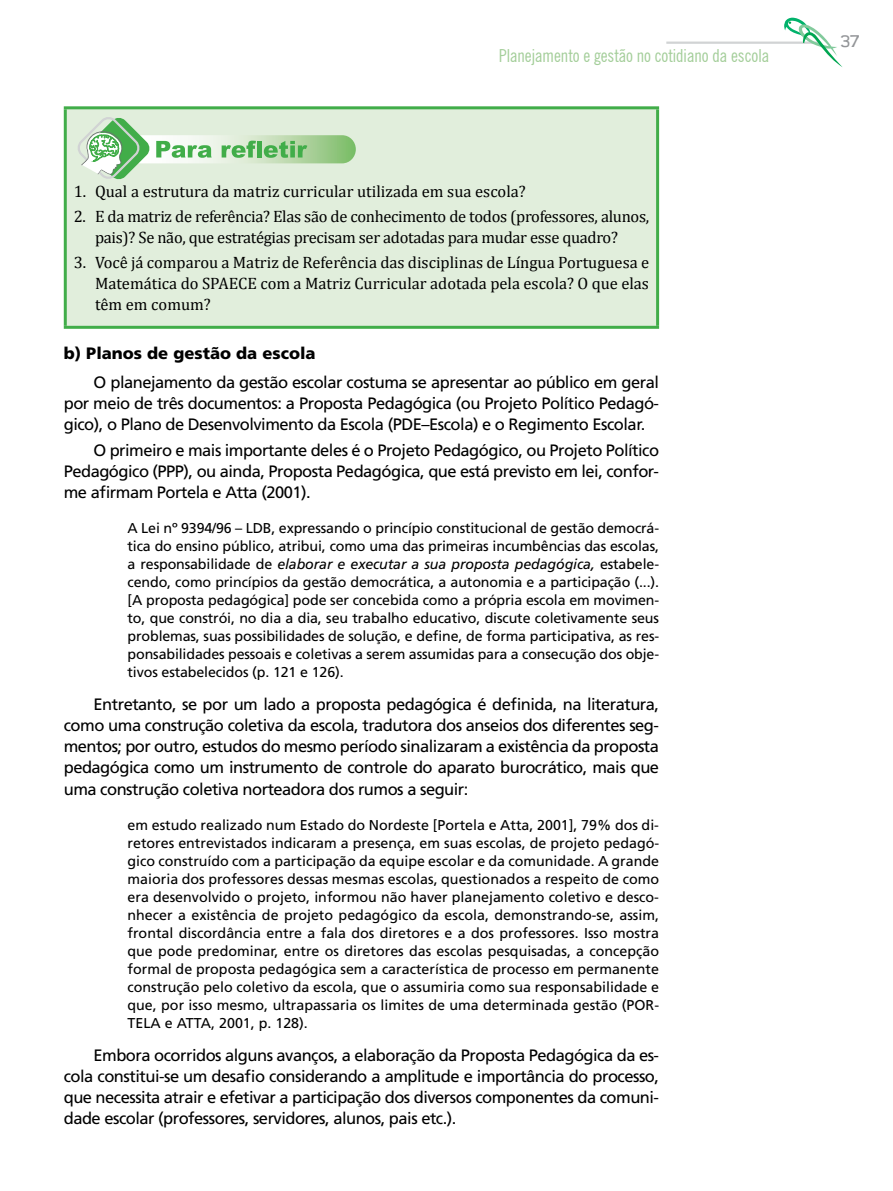
<style>
.page{position:relative;width:893px;height:1191px;background:#fff}
.page>*{position:absolute;margin:0;border:0;box-sizing:border-box;transform-origin:0 0}
.t1{font:condensed 18px "News Gothic BT";color:#a4ce9a}
.t2{font:18px "Teen";color:#939598}
.t3{font:16.5px/21px "Frutiger";letter-spacing:-.03em;color:#000;text-align:justify}
.t4{font:16.5px/21px "Cambria";letter-spacing:-.02em;color:#000;text-align:center}
.t5{font:16.5px "Cambria";color:#000}
.t6{font:900 16.5px "Frutiger";color:#000}
.t7{font:14.25px/18px "Frutiger";letter-spacing:-.01em;color:#000;text-align:justify}
.s1{font-style:italic}
</style>
<div class="page">
<hr style="left:666px;top:42px;width:155px;height:2px;background:#d1d3d4">
<svg style="left:782px;top:18px;width:61px;height:49px"></svg>
<div style="left:65px;top:108px;width:593px;height:219px;background:#e1eedc"></div>
<hr style="left:64px;top:109px;width:3px;height:217px;background:#41ad49">
<hr style="left:64px;top:106px;width:595px;height:3px;background:#41ad49">
<hr style="left:656px;top:109px;width:3px;height:217px;background:#41ad49">
<hr style="left:64px;top:326px;width:595px;height:3px;background:#41ad49">
<svg style="left:127px;top:135px;width:229px;height:28px"></svg>
<svg style="left:156px;top:141px;width:56px;height:17px"></svg>
<svg style="left:222px;top:141px;width:34px;height:17px"></svg>
<hr style="left:257px;top:141px;width:4px;height:16px;background:#41ad49">
<svg style="left:264px;top:141px;width:43px;height:17px"></svg>
<svg style="left:78px;top:117px;width:72px;height:63px"></svg>
<p class="t1" style="left:499px;top:44px;width:272px">Planejamento e gestão no cotidiano da escola</p>
<p class="t5" style="left:74px;top:181px;width:454px">1. Qual a estrutura da matriz curricular utilizada em sua escola?</p>
<p class="t4" style="left:74px;top:206px;width:577px">2. E da matriz de referência? Elas são de conhecimento de todos (professores, alunos, pais)? Se não, que estratégias precisam ser adotadas para mudar esse quadro?</p>
<p class="t4" style="left:95px;top:252px;width:556px;text-align:justify;text-indent:-21px">3. Você já comparou a Matriz de Referência das disciplinas de Língua Portuguesa e Matemática do SPAECE com a Matriz Curricular adotada pela escola? O que elas têm em comum?</p>
<p class="t6" style="left:64px;top:343px;width:253px">b) Planos de gestão da escola</p>
<p class="t3" style="left:64px;top:372px;width:597px;text-indent:30px">O planejamento da gestão escolar costuma se apresentar ao público em geral por meio de três documentos: a Proposta Pedagógica (ou Projeto Político Pedagó&shy;gico), o Plano de Desenvolvimento da Escola (PDE–Escola) e o Regimento Escolar.</p>
<p class="t3" style="left:64px;top:439px;width:597px;text-indent:30px">O primeiro e mais importante deles é o Projeto Pedagógico, ou Projeto Político Pedagógico (PPP), ou ainda, Proposta Pedagógica, que está previsto em lei, confor&shy;me afirmam Portela e Atta (2001).</p>
<p class="t7" style="left:128px;top:519px;width:533px">A Lei nº 9394/96 – LDB, expressando o princípio constitucional de gestão democrá&shy;tica do ensino público, atribui, como uma das primeiras incumbências das escolas, a responsabilidade de <span class="s1">elaborar e executar a sua proposta pedagógica,</span> estabele&shy;cendo, como princípios da gestão democrática, a autonomia e a participação (...). [A proposta pedagógica] pode ser concebida como a própria escola em movimen&shy;to, que constrói, no dia a dia, seu trabalho educativo, discute coletivamente seus problemas, suas possibilidades de solução, e define, de forma participativa, as res&shy;ponsabilidades pessoais e coletivas a serem assumidas para a consecução dos obje&shy;tivos estabelecidos (p. 121 e 126).</p>
<p class="t3" style="left:64px;top:694px;width:597px;text-indent:30px">Entretanto, se por um lado a proposta pedagógica é definida, na literatura, como uma construção coletiva da escola, tradutora dos anseios dos diferentes seg&shy;mentos; por outro, estudos do mesmo período sinalizaram a existência da proposta pedagógica como um instrumento de controle do aparato burocrático, mais que uma construção coletiva norteadora dos rumos a seguir:</p>
<p class="t7" style="left:128px;top:815px;width:533px">em estudo realizado num Estado do Nordeste [Portela e Atta, 2001], 79% dos di&shy;retores entrevistados indicaram a presença, em suas escolas, de projeto pedagó&shy;gico construído com a participação da equipe escolar e da comunidade. A grande maioria dos professores dessas mesmas escolas, questionados a respeito de como era desenvolvido o projeto, informou não haver planejamento coletivo e desco&shy;nhecer a existência de projeto pedagógico da escola, demonstrando-se, assim, frontal discordância entre a fala dos diretores e a dos professores. Isso mostra que pode predominar, entre os diretores das escolas pesquisadas, a concepção formal de proposta pedagógica sem a característica de processo em permanente construção pelo coletivo da escola, que o assumiria como sua responsabilidade e que, por isso mesmo, ultrapassaria os limites de uma determinada gestão (POR-TELA e ATTA, 2001, p. 128).</p>
<p class="t3" style="left:64px;top:1045px;width:597px;text-indent:30px">Embora ocorridos alguns avanços, a elaboração da Proposta Pedagógica da es&shy;cola constitui-se um desafio considerando a amplitude e importância do processo, que necessita atrair e efetivar a participação dos diversos componentes da comuni&shy;dade escolar (professores, servidores, alunos, pais etc.).</p>
<p class="t2" style="left:840px;top:30px;width:20px">37</p>
</div>
